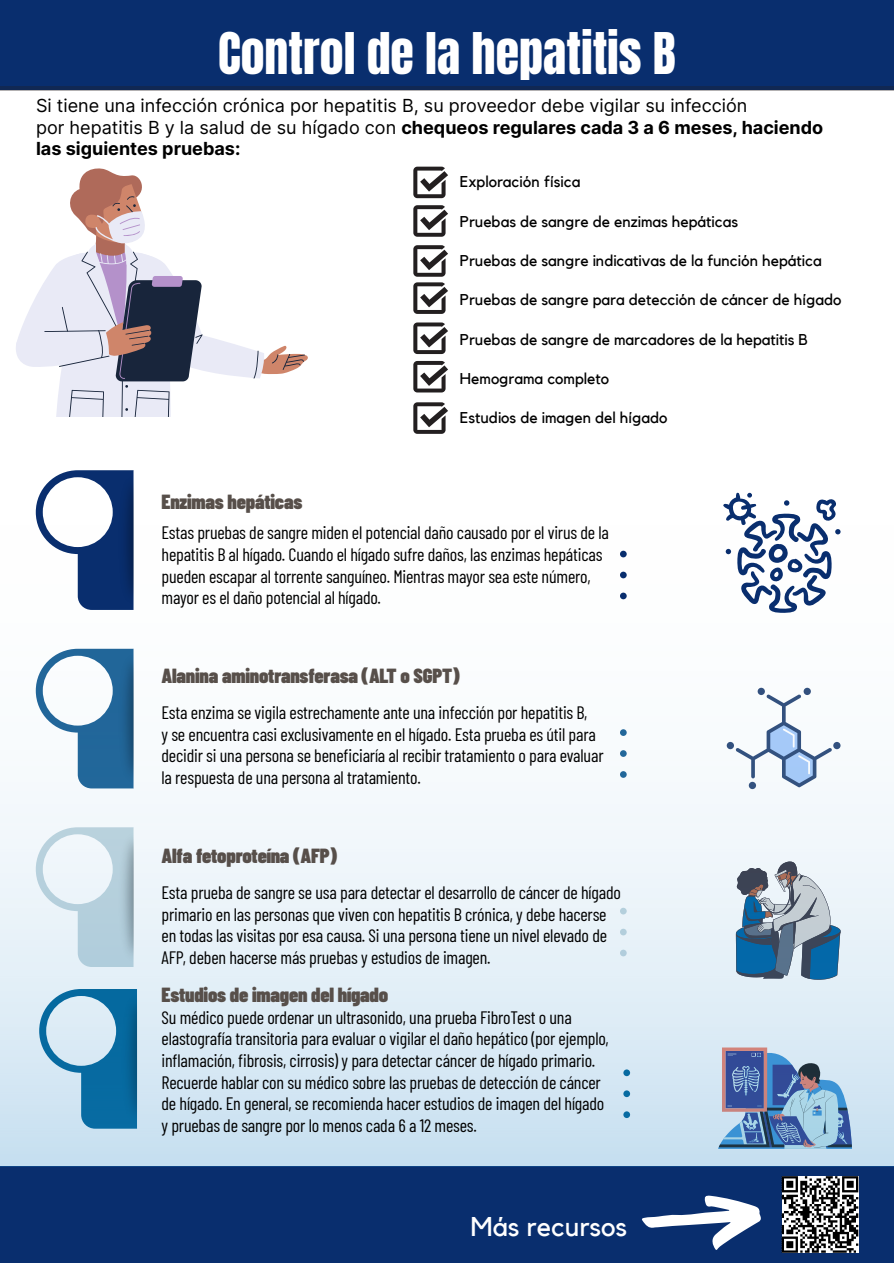
<style>
.page{position:relative;width:894px;height:1264px;background:#fff}
.page>*{position:absolute;margin:0;border:0;box-sizing:border-box;transform-origin:0 0}
.t1{font:48px "Anton";color:#fff}
.t2{font:27px "Kollektif";color:#fff}
.t3{font:900 20.4px "Barlow Condensed";letter-spacing:-.01em;color:#574f4a}
.t4{font:18px/21.6px "Barlow Condensed";letter-spacing:-.01em;color:#000}
.t5{font:18px/21.6px "Inter";color:#000}
.t6{font:15.6px "Kollektif";color:#000}
.s1{font-weight:700}
</style>
<div class="page">
<svg style="left:16px;top:168px;width:292px;height:249px"></svg>
<svg style="left:413px;top:167px;width:35px;height:31px"></svg>
<svg style="left:413px;top:205px;width:35px;height:32px"></svg>
<svg style="left:413px;top:245px;width:35px;height:69px"></svg>
<svg style="left:413px;top:322px;width:35px;height:32px"></svg>
<svg style="left:413px;top:361px;width:35px;height:31px"></svg>
<svg style="left:413px;top:402px;width:35px;height:32px"></svg>
<div style="left:0;top:0;width:893px;height:89px;background:#092e6e"></div>
<div style="left:0;top:86px;width:893px;height:5px;background:#112853"></div>
<div style="left:0;top:1166px;width:893px;height:97px;background:#092e6e"></div>
<svg style="left:781px;top:1176px;width:77px;height:76px;background:#797a7a"></svg>
<svg style="left:642px;top:1195px;width:119px;height:55px"></svg>
<img style="left:0;top:470px;width:893px;height:696px">
<h1 class="t1" style="left:218px;top:29px;width:459px">Control de la hepatitis B</h1>
<p class="t5" style="left:36px;top:94px;width:788px">Si tiene una infección crónica por hepatitis B, su proveedor debe vigilar su infección<br>por hepatitis B y la salud de su hígado con <span class="s1">chequeos regulares cada 3 a 6 meses, haciendo las siguientes pruebas:</span></p>
<p class="t3" style="left:161px;top:487px;width:142px">Enzimas hepáticas</p>
<p class="t6" style="left:460px;top:173px;width:122px">Exploración física</p>
<p class="t6" style="left:460px;top:212px;width:279px">Pruebas de sangre de enzimas hepáticas</p>
<p class="t6" style="left:460px;top:251px;width:363px">Pruebas de sangre indicativas de la función hepática</p>
<p class="t6" style="left:460px;top:291px;width:383px">Pruebas de sangre para detección de cáncer de hígado</p>
<p class="t6" style="left:460px;top:330px;width:349px">Pruebas de sangre de marcadores de la hepatitis B</p>
<p class="t6" style="left:460px;top:369px;width:150px">Hemograma completo</p>
<p class="t6" style="left:460px;top:408px;width:209px">Estudios de imagen del hígado</p>
<p class="t4" style="left:161px;top:520px;width:449px">Estas pruebas de sangre miden el potencial daño causado por el virus de la hepatitis B al hígado. Cuando el hígado sufre daños, las enzimas hepáticas pueden escapar al torrente sanguíneo. Mientras mayor sea este número, mayor es el daño potencial al hígado.</p>
<p class="t3" style="left:161px;top:661px;width:299px">Alanina aminotransferasa (ALT o SGPT)</p>
<p class="t4" style="left:161px;top:700px;width:443px">Esta enzima se vigila estrechamente ante una infección por hepatitis B,<br>y se encuentra casi exclusivamente en el hígado. Esta prueba es útil para decidir si una persona se beneficiaría al recibir tratamiento o para evaluar la respuesta de una persona al tratamiento.</p>
<p class="t3" style="left:161px;top:840px;width:177px">Alfa fetoproteína (AFP)</p>
<p class="t4" style="left:161px;top:880px;width:460px">Esta prueba de sangre se usa para detectar el desarrollo de cáncer de hígado primario en las personas que viven con hepatitis B crónica, y debe hacerse en todas las visitas por esa causa. Si una persona tiene un nivel elevado de AFP, deben hacerse más pruebas y estudios de imagen.</p>
<p class="t3" style="left:161px;top:980px;width:228px">Estudios de imagen del hígado</p>
<p class="t4" style="left:161px;top:1005px;width:448px">Su médico puede ordenar un ultrasonido, una prueba FibroTest o una elastografía transitoria para evaluar o vigilar el daño hepático (por ejemplo, inflamación, fibrosis, cirrosis) y para detectar cáncer de hígado primario.<br>Recuerde hablar con su médico sobre las pruebas de detección de cáncer de hígado. En general, se recomienda hacer estudios de imagen del hígado y pruebas de sangre por lo menos cada 6 a 12 meses.</p>
<h2 class="t2" style="left:470px;top:1210px;width:158px">Más recursos</h2>
</div>
